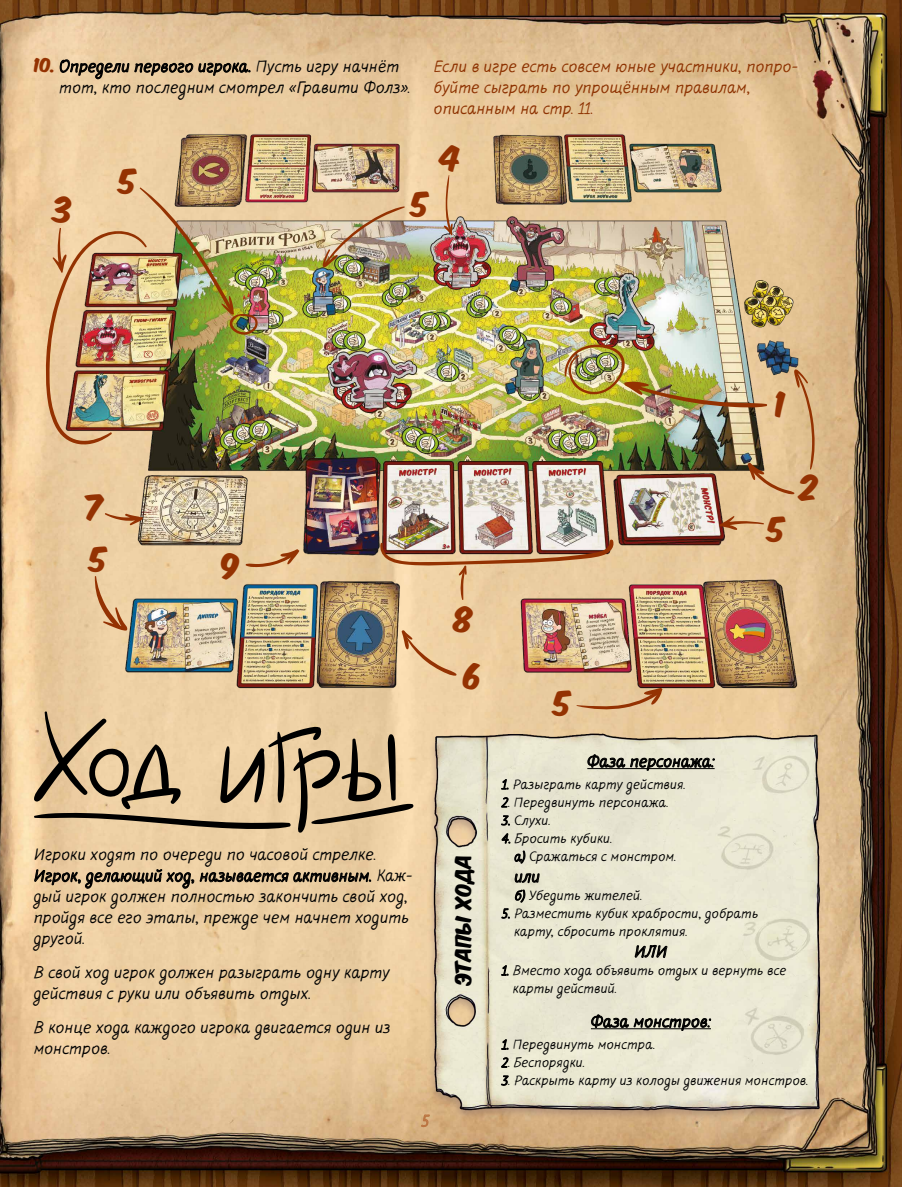
<style>
.page{position:relative;width:902px;height:1187px;background:#fff}
.page>*{position:absolute;margin:0;border:0;box-sizing:border-box;transform-origin:0 0}
.t1{font:30px "Komika Title Axis RUS LAT";color:#943202}
.t2{font:18.6px "Komika Title Axis RUS LAT";color:#000}
.t3{font:16.5px/21px "Flow";letter-spacing:.025em;color:#000}
.t4{font:16.5px/21px "Flow";letter-spacing:.025em;color:#8d3201}
.t5{font:13.5px/18px "Flow";letter-spacing:.035em;color:#000}
.s1{font-family:"Komika Title Axis RUS LAT";color:#943202}
</style>
<div class="page">
<img style="left:0;top:0;width:901px;height:1186px">
<svg style="left:34px;top:711px;width:380px;height:122px;background:#c1a985"></svg>
<img style="left:40px;top:94px;width:779px;height:607px">
<svg style="left:95px;top:575px;width:33px;height:55px;background:#ddb386"></svg>
<svg style="left:576px;top:687px;width:86px;height:16px"></svg>
<svg style="left:401px;top:629px;width:56px;height:46px;background:#e8c395"></svg>
<svg style="left:104px;top:513px;width:39px;height:12px"></svg>
<svg style="left:379px;top:539px;width:236px;height:61px;background:#d5b38f"></svg>
<img style="left:46px;top:187px;width:212px;height:259px">
<svg style="left:444px;top:175px;width:9px;height:60px"></svg>
<img style="left:321px;top:206px;width:84px;height:62px">
<img style="left:415px;top:703px;width:425px;height:425px">
<svg style="left:718px;top:516px;width:46px;height:14px"></svg>
<img style="left:564px;top:344px;width:250px;height:150px">
<svg style="left:245px;top:549px;width:54px;height:18px"></svg>
<svg style="left:421px;top:1106px;width:9px;height:22px"></svg>
<svg style="left:34px;top:859px;width:337px;height:35px;background:#c8af8a"></svg>
<svg style="left:60px;top:59px;width:69px;height:21px"></svg>
<svg style="left:135px;top:60px;width:58px;height:16px"></svg>
<svg style="left:199px;top:60px;width:52px;height:16px"></svg>
<svg style="left:587px;top:754px;width:127px;height:16px;background:#8e8d80"></svg>
<svg style="left:501px;top:779px;width:7px;height:10px"></svg>
<svg style="left:501px;top:796px;width:7px;height:11px"></svg>
<svg style="left:501px;top:815px;width:9px;height:28px"></svg>
<svg style="left:514px;top:850px;width:11px;height:13px"></svg>
<svg style="left:515px;top:873px;width:24px;height:10px"></svg>
<svg style="left:501px;top:889px;width:24px;height:29px"></svg>
<svg style="left:634px;top:944px;width:33px;height:13px"></svg>
<svg style="left:501px;top:965px;width:7px;height:10px"></svg>
<svg style="left:591px;top:1014px;width:120px;height:16px;background:#918f82"></svg>
<svg style="left:501px;top:1039px;width:7px;height:10px"></svg>
<svg style="left:501px;top:1056px;width:7px;height:11px"></svg>
<svg style="left:501px;top:1075px;width:7px;height:11px"></svg>
<p class="t3" style="left:60px;top:57px;width:352px;text-indent:-26px"><span class="s1">10.</span> Определи первого игрока. Пусть игру начнёт тот, кто последним смотрел «Гравити Фолз».</p>
<p class="t4" style="left:434px;top:57px;width:365px">Если в игре есть совсем юные участники, попро&shy;буйте сыграть по упрощённым правилам, описанным на стр. 11.</p>
<h1 class="t1" style="left:53px;top:194px;width:21px">3</h1>
<h1 class="t1" style="left:119px;top:166px;width:19px">5</h1>
<h1 class="t1" style="left:411px;top:189px;width:19px">5</h1>
<h1 class="t1" style="left:440px;top:143px;width:23px">4</h1>
<h1 class="t1" style="left:85px;top:492px;width:21px">7</h1>
<h1 class="t1" style="left:89px;top:544px;width:19px">5</h1>
<h1 class="t1" style="left:222px;top:551px;width:20px">9</h1>
<p class="t3" style="left:34px;top:845px;width:379px">Игроки ходят по очереди по часовой стрелке.<br>Игрок, делающий ход, называется активным. Каж&shy;дый игрок должен полностью закончить свой ход, пройдя все его этапы, прежде чем начнет ходить другой.</p>
<p class="t3" style="left:34px;top:963px;width:357px">В свой ход игрок должен разыграть одну карту действия с руки или объявить отдых.</p>
<p class="t3" style="left:34px;top:1018px;width:358px">В конце хода каждого игрока двигается один из монстров.</p>
<h1 class="t1" style="left:775px;top:389px;width:13px">1</h1>
<h1 class="t1" style="left:767px;top:514px;width:19px">5</h1>
<h1 class="t1" style="left:800px;top:472px;width:20px">2</h1>
<h1 class="t1" style="left:454px;top:604px;width:21px">8</h1>
<h1 class="t1" style="left:464px;top:661px;width:20px">6</h1>
<p class="t2" style="left:453px;top:985px;width:134px;rotate:-90deg">Этапы хода</p>
<h1 class="t1" style="left:553px;top:688px;width:19px">5</h1>
<p class="t3" style="left:587px;top:752px;width:129px">Фаза персонажа:</p>
<p class="t5" style="left:502px;top:776px;width:185px">1. Разыграть карту действия.</p>
<p class="t5" style="left:502px;top:794px;width:168px">2. Передвинуть персонажа.</p>
<p class="t5" style="left:502px;top:812px;width:50px">3. Слухи.</p>
<p class="t5" style="left:514px;top:830px;width:163px;text-indent:-13px">4. Бросить кубики.<br>а) Сражаться с монстром.</p>
<p class="t3" style="left:514px;top:867px;width:27px">или</p>
<p class="t5" style="left:514px;top:887px;width:129px">б) Убедить жителей.</p>
<p class="t5" style="left:514px;top:905px;width:245px;text-indent:-12px">5. Разместить кубик храбрости, добрать карту, сбросить проклятия.</p>
<p class="t3" style="left:634px;top:942px;width:34px">ИЛИ</p>
<p class="t5" style="left:513px;top:962px;width:274px;text-indent:-11px">1. Вместо хода объявить отдых и вернуть все карты действий.</p>
<p class="t3" style="left:591px;top:1012px;width:121px">Фаза монстров:</p>
<p class="t5" style="left:502px;top:1036px;width:155px">1. Передвинуть монстра.</p>
<p class="t5" style="left:502px;top:1054px;width:84px">2. Беспорядки.</p>
<p class="t5" style="left:502px;top:1072px;width:308px">3. Раскрыть карту из колоды движения монстров.</p>
</div>
